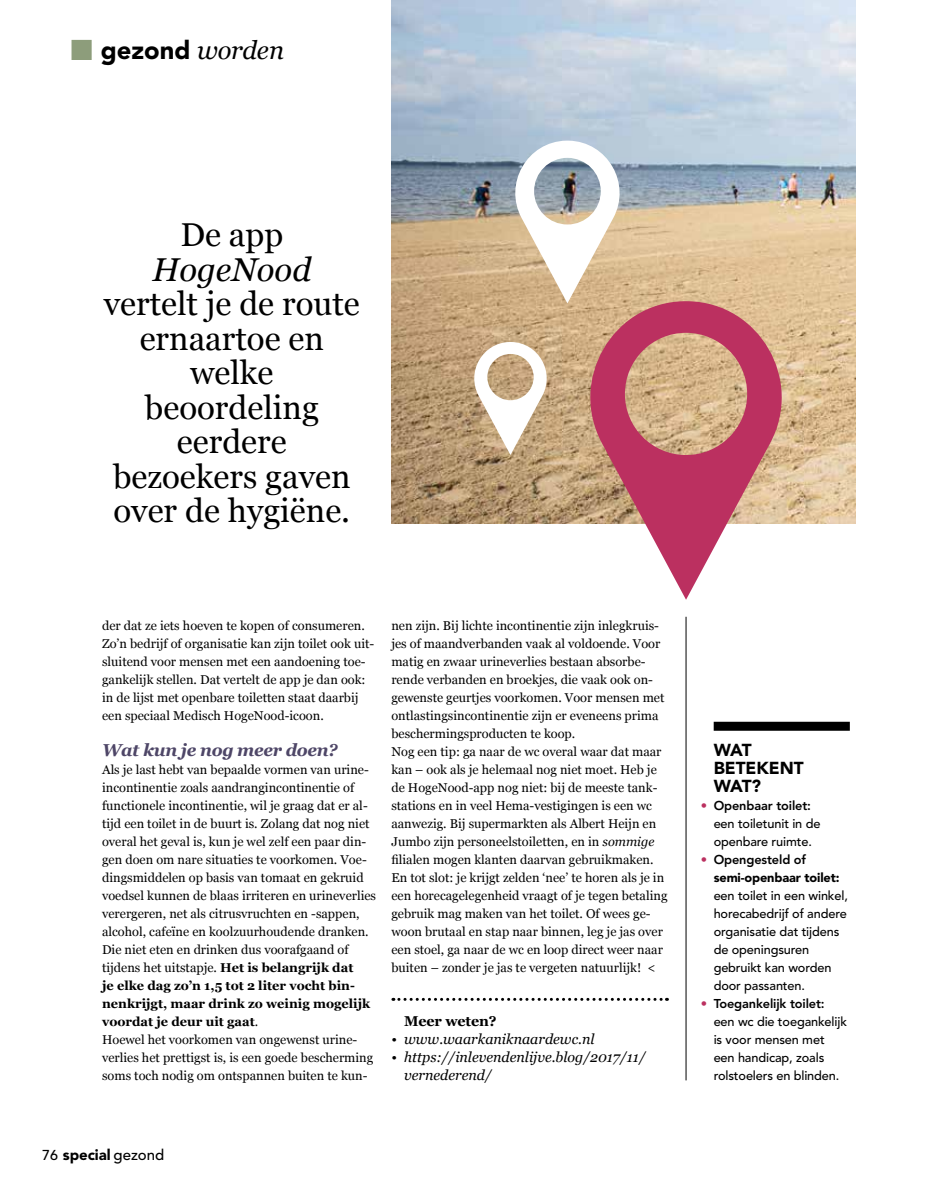
<style>
.page{position:relative;width:936px;height:1191px;background:#fff}
.page>*{position:absolute;margin:0;border:0;box-sizing:border-box;transform-origin:0 0}
.t1{font:33px/34.5px "Georgia";color:#000;text-align:center}
.t2{font:italic 33px "Georgia";color:#000}
.t3{font:900 25.5px "Avenir LT Std";color:#000}
.t4{font:italic 700 17.25px "Georgia";letter-spacing:-.02em;color:#4e4667}
.t5{font:900 17.25px/18px "Avenir LT Std";letter-spacing:-.005em;color:#000}
.t6{font:900 15px "Avenir LT Std";color:#000}
.t7{font:italic 14.25px/18px "Georgia";color:#000}
.t8{font:700 14.25px "Georgia";letter-spacing:-.01em;color:#000}
.t9{font:12.75px/18px "Georgia";color:#000}
.t10{font:500 12.75px/18px "Avenir LT Std";letter-spacing:-.01em;color:#000}
.t11{font:900 12.75px/18px "Avenir LT Std";letter-spacing:-.01em;color:#000}
.s1{color:#8d9d7b}
.s2{font-family:"Georgia";font-weight:400;font-style:italic}
.s3{font-weight:700}
.s4{font-style:italic}
.s5{font-weight:500;font-size:14.25px}
.s6{font-weight:500}
.s7{font-weight:800;color:#bb3060}
.s8{font-weight:800}
</style>
<div class="page">
<hr style="left:685px;top:617px;width:1px;height:463px;background:#000">
<img style="left:391px;top:0;width:464px;height:523px">
<div style="left:713px;top:721px;width:136px;height:9px;background:#000"></div>
<svg style="left:393px;top:997px;width:274px;height:3px"></svg>
<svg style="left:568px;top:301px;width:235px;height:299px"></svg>
<svg style="left:466px;top:342px;width:89px;height:113px"></svg>
<svg style="left:503px;top:141px;width:128px;height:162px"></svg>
<h2 class="t3" style="left:70px;top:34px;width:215px"><span class="s1">■</span> gezond <span class="s2">worden</span></h2>
<h1 class="t1" style="left:180px;top:216px;width:104px">De app</h1>
<h1 class="t2" style="left:152px;top:245px;width:160px">HogeNood</h1>
<h1 class="t1" style="left:104px;top:285px;width:257px">vertelt je de route ernaartoe en welke beoordeling eerdere bezoekers gaven over de hygiëne.</h1>
<p class="t9" style="left:102px;top:616px;width:274px">der dat ze iets hoeven te kopen of consumeren.<br>Zo’n bedrijf of organisatie kan zijn toilet ook uit&shy;sluitend voor mensen met een aandoening toe&shy;gankelijk stellen. Dat vertelt de app je dan ook: in de lijst met openbare toiletten staat daarbij een speciaal Medisch HogeNood-icoon.</p>
<h3 class="t4" style="left:102px;top:737px;width:237px">Wat kun je nog meer doen?</h3>
<p class="t9" style="left:102px;top:760px;width:275px">Als je last hebt van bepaalde vormen van urine&shy;incontinentie zoals aandrangincontinentie of functionele incontinentie, wil je graag dat er al&shy;tijd een toilet in de buurt is. Zolang dat nog niet overal het geval is, kun je wel zelf een paar din&shy;gen doen om nare situaties te voorkomen. Voe&shy;dingsmiddelen op basis van tomaat en gekruid voedsel kunnen de blaas irriteren en urineverlies verergeren, net als citrusvruchten en -sappen, alcohol, cafeïne en koolzuurhoudende dranken.<br>Die niet eten en drinken dus voorafgaand of tijdens het uitstapje. <span class="s3">Het is belangrijk dat<br>je elke dag zo’n 1,5 tot 2 liter vocht bin&shy;nenkrijgt, maar drink zo weinig mogelijk voordat je deur uit gaat</span>.<br>Hoewel het voorkomen van ongewenst urine&shy;verlies het prettigst is, is een goede bescherming soms toch nodig om ontspannen buiten te kun-</p>
<p class="t9" style="left:391px;top:616px;width:277px">nen zijn. Bij lichte incontinentie zijn inlegkruis&shy;jes of maandverbanden vaak al voldoende. Voor matig en zwaar urineverlies bestaan absorbe&shy;rende verbanden en broekjes, die vaak ook on&shy;gewenste geurtjes voorkomen. Voor mensen met ontlastingsincontinentie zijn er eveneens prima beschermingsproducten te koop.<br>Nog een tip: ga naar de wc overal waar dat maar kan – ook als je helemaal nog niet moet. Heb je de HogeNood-app nog niet: bij de meeste tank&shy;stations en in veel Hema-vestigingen is een wc aanwezig. Bij supermarkten als Albert Heijn en Jumbo zijn personeelstoiletten, en in <span class="s4">sommige </span>filialen mogen klanten daarvan gebruikmaken.<br>En tot slot: je krijgt zelden ‘nee’ te horen als je in een horecagelegenheid vraagt of je tegen betaling gebruik mag maken van het toilet. Of wees ge&shy;woon brutaal en stap naar binnen, leg je jas over een stoel, ga naar de wc en loop direct weer naar buiten – zonder je jas te vergeten natuurlijk! &lt;</p>
<p class="t8" style="left:404px;top:1010px;width:94px">Meer weten?</p>
<p class="t7" style="left:391px;top:1030px;width:204px">• www.waarkaniknaardewc.nl</p>
<p class="t7" style="left:404px;top:1048px;width:243px;text-indent:-13px">• https://inlevendenlijve.blog/2017/11/ vernederend/</p>
<p class="t6" style="left:42px;top:1145px;width:124px"><span class="s5">76</span> special <span class="s6">gezond</span></p>
<h3 class="t5" style="left:713px;top:741px;width:91px">WAT<br>BETEKENT<br>WAT?</h3>
<p class="t10" style="left:713px;top:797px;width:108px;text-indent:-13px"><span class="s7">•</span> <span class="s8">Openbaar toilet: </span>een toiletunit in de openbare ruimte.</p>
<p class="t11" style="left:713px;top:851px;width:127px;text-indent:-13px"><span class="s7">•</span> <span class="s8">Opengesteld of </span>semi-openbaar toilet:</p>
<p class="t10" style="left:713px;top:887px;width:136px">een toilet in een winkel, horecabedrijf of andere organisatie dat tijdens de openingsuren gebruikt kan worden door passanten.</p>
<p class="t10" style="left:713px;top:995px;width:135px;text-indent:-13px"><span class="s7">•</span> <span class="s8">Toegankelijk toilet: </span>een wc die toegankelijk is voor mensen met een handicap, zoals rolstoelers en blinden.</p>
</div>
